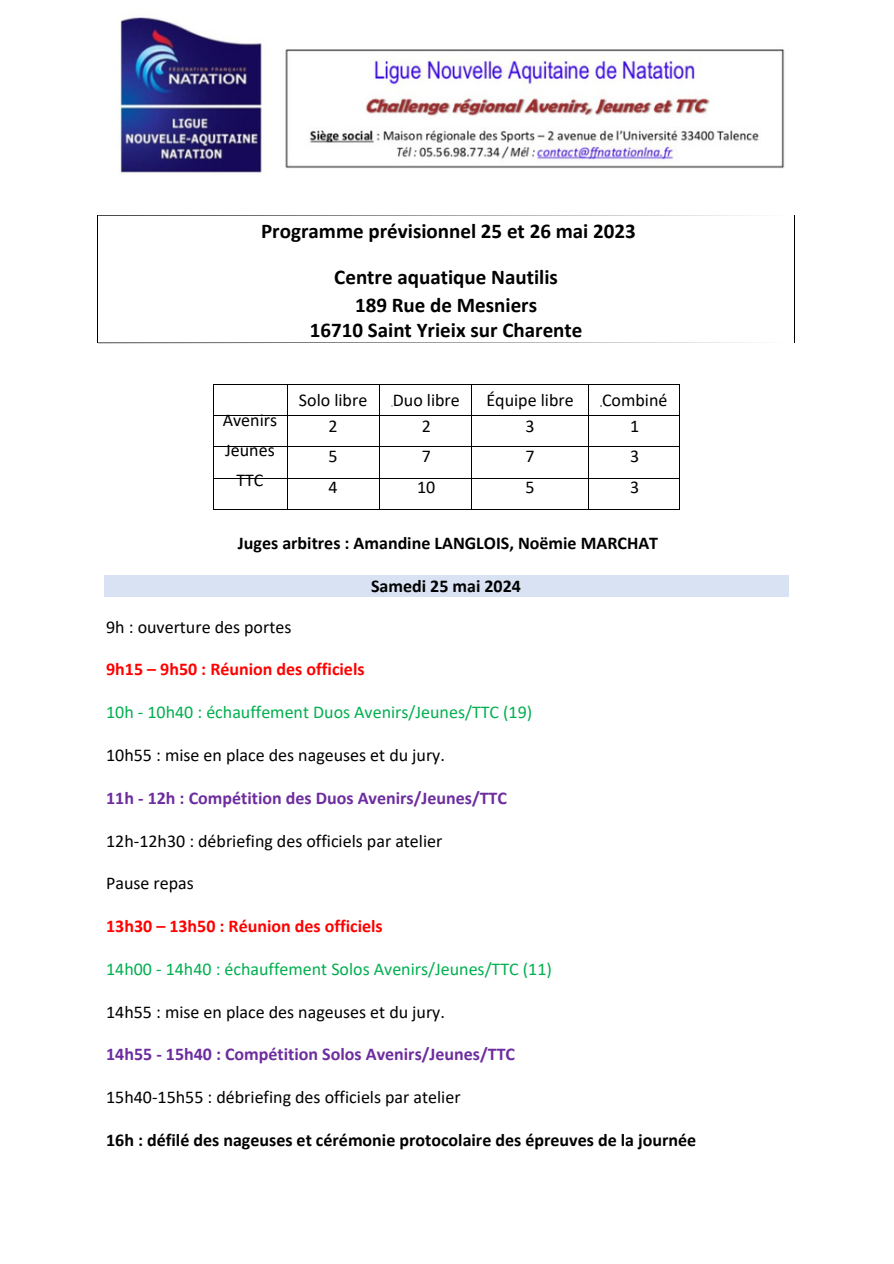
<style>
.page{position:relative;width:894px;height:1264px;background:#fff}
.page>*{position:absolute;margin:0;border:0;box-sizing:border-box;transform-origin:0 0}
.t1{font:700 21px/46.2px "Calibri";color:#000;text-align:center}
.t2{font:18px "Calibri";color:#000}
.t3{font:700 18px "Calibri";color:#000}
.t4{font:18px "Calibri";color:#00af4f}
.t5{font:700 18px "Calibri";color:#6d2d9e}
.t6{font:700 18px "Calibri";color:#f00}
</style>
<div class="page">
<img style="left:120px;top:17px;width:665px;height:156px">
<hr style="left:213px;top:384px;width:73px;height:1px;background:#000">
<hr style="left:287px;top:384px;width:91px;height:1px;background:#000">
<hr style="left:379px;top:384px;width:92px;height:1px;background:#000">
<hr style="left:472px;top:384px;width:116px;height:1px;background:#000">
<hr style="left:588px;top:384px;width:90px;height:1px;background:#000">
<hr style="left:213px;top:415px;width:73px;height:1px;background:#000">
<hr style="left:287px;top:415px;width:91px;height:1px;background:#000">
<hr style="left:379px;top:415px;width:92px;height:1px;background:#000">
<hr style="left:472px;top:415px;width:116px;height:1px;background:#000">
<hr style="left:588px;top:415px;width:90px;height:1px;background:#000">
<svg style="left:213px;top:385px;width:1px;height:63px"></svg>
<hr style="left:213px;top:446px;width:73px;height:1px;background:#000">
<hr style="left:287px;top:446px;width:91px;height:1px;background:#000">
<hr style="left:379px;top:446px;width:92px;height:1px;background:#000">
<svg style="left:471px;top:384px;width:1px;height:64px"></svg>
<hr style="left:472px;top:446px;width:116px;height:1px;background:#000">
<svg style="left:588px;top:385px;width:1px;height:63px"></svg>
<hr style="left:588px;top:446px;width:90px;height:1px;background:#000">
<hr style="left:213px;top:448px;width:1px;height:30px;background:#000">
<hr style="left:286px;top:448px;width:1px;height:30px;background:#000">
<hr style="left:378px;top:448px;width:1px;height:30px;background:#000">
<hr style="left:471px;top:448px;width:1px;height:30px;background:#000">
<hr style="left:588px;top:448px;width:1px;height:30px;background:#000">
<hr style="left:678px;top:448px;width:1px;height:30px;background:#000">
<hr style="left:213px;top:478px;width:73px;height:1px;background:#000">
<hr style="left:287px;top:478px;width:91px;height:1px;background:#000">
<hr style="left:379px;top:478px;width:92px;height:1px;background:#000">
<hr style="left:472px;top:478px;width:116px;height:1px;background:#000">
<hr style="left:588px;top:478px;width:90px;height:1px;background:#000">
<svg style="left:213px;top:479px;width:1px;height:30px"></svg>
<hr style="left:213px;top:509px;width:73px;height:1px;background:#000">
<hr style="left:287px;top:509px;width:91px;height:1px;background:#000">
<hr style="left:379px;top:509px;width:92px;height:1px;background:#000">
<svg style="left:471px;top:478px;width:1px;height:32px"></svg>
<hr style="left:472px;top:509px;width:116px;height:1px;background:#000">
<svg style="left:588px;top:479px;width:1px;height:30px"></svg>
<hr style="left:588px;top:509px;width:90px;height:1px;background:#000">
<div style="left:104px;top:575px;width:684px;height:21px;background:#d9e2f3"></div>
<svg style="left:97px;top:215px;width:698px;height:1px"></svg>
<hr style="left:97px;top:216px;width:1px;height:48px;background:#000">
<hr style="left:794px;top:216px;width:1px;height:48px;background:#000">
<svg style="left:97px;top:264px;width:698px;height:79px"></svg>
<p class="t1" style="left:261px;top:209px;width:376px">Programme prévisionnel 25 et 26 mai 2023<br>Centre aquatique Nautilis</p>
<p class="t1" style="left:310px;top:294px;width:274px;line-height:24.8px">189 Rue de Mesniers<br>16710 Saint Yrieix sur Charente</p>
<p class="t2" style="left:223px;top:412px;width:56px">Avenirs</p>
<p class="t2" style="left:225px;top:442px;width:51px">Jeunes</p>
<p class="t2" style="left:236px;top:473px;width:29px">TTC</p>
<p class="t2" style="left:299px;top:392px;width:70px">Solo libre</p>
<p class="t2" style="left:328px;top:418px;width:11px">2</p>
<p class="t2" style="left:328px;top:448px;width:11px">5</p>
<p class="t2" style="left:328px;top:479px;width:11px">4</p>
<p class="t2" style="left:393px;top:392px;width:68px">Duo libre</p>
<p class="t2" style="left:421px;top:418px;width:11px">2</p>
<p class="t2" style="left:421px;top:448px;width:11px">7</p>
<p class="t2" style="left:417px;top:479px;width:20px">10</p>
<p class="t2" style="left:486px;top:392px;width:89px">Équipe libre</p>
<p class="t2" style="left:525px;top:418px;width:11px">3</p>
<p class="t2" style="left:525px;top:448px;width:11px">7</p>
<p class="t2" style="left:525px;top:479px;width:11px">5</p>
<p class="t2" style="left:601px;top:392px;width:62px">Combiné</p>
<p class="t2" style="left:630px;top:418px;width:11px">1</p>
<p class="t2" style="left:630px;top:448px;width:11px">3</p>
<p class="t2" style="left:630px;top:479px;width:11px">3</p>
<p class="t3" style="left:238px;top:536px;width:421px">Juges arbitres : Amandine LANGLOIS, Noëmie MARCHAT</p>
<p class="t3" style="left:371px;top:578px;width:151px">Samedi 25 mai 2024</p>
<p class="t2" style="left:106px;top:619px;width:187px">9h : ouverture des portes</p>
<p class="t6" style="left:106px;top:662px;width:260px">9h15 – 9h50 : Réunion des officiels</p>
<p class="t4" style="left:106px;top:704px;width:427px">10h - 10h40 : échauffement Duos Avenirs/Jeunes/TTC (19)</p>
<p class="t2" style="left:106px;top:747px;width:340px">10h55 : mise en place des nageuses et du jury.</p>
<p class="t5" style="left:106px;top:790px;width:402px">11h - 12h : Compétition des Duos Avenirs/Jeunes/TTC</p>
<p class="t2" style="left:106px;top:833px;width:337px">12h-12h30 : débriefing des officiels par atelier</p>
<p class="t2" style="left:106px;top:875px;width:89px">Pause repas</p>
<p class="t6" style="left:106px;top:918px;width:278px">13h30 – 13h50 : Réunion des officiels</p>
<p class="t4" style="left:106px;top:961px;width:447px">14h00 - 14h40 : échauffement Solos Avenirs/Jeunes/TTC (11)</p>
<p class="t2" style="left:106px;top:1004px;width:340px">14h55 : mise en place des nageuses et du jury.</p>
<p class="t5" style="left:106px;top:1046px;width:410px">14h55 - 15h40 : Compétition Solos Avenirs/Jeunes/TTC</p>
<p class="t2" style="left:106px;top:1089px;width:356px">15h40-15h55 : débriefing des officiels par atelier</p>
<p class="t3" style="left:106px;top:1132px;width:591px">16h : défilé des nageuses et cérémonie protocolaire des épreuves de la journée</p>
</div>
